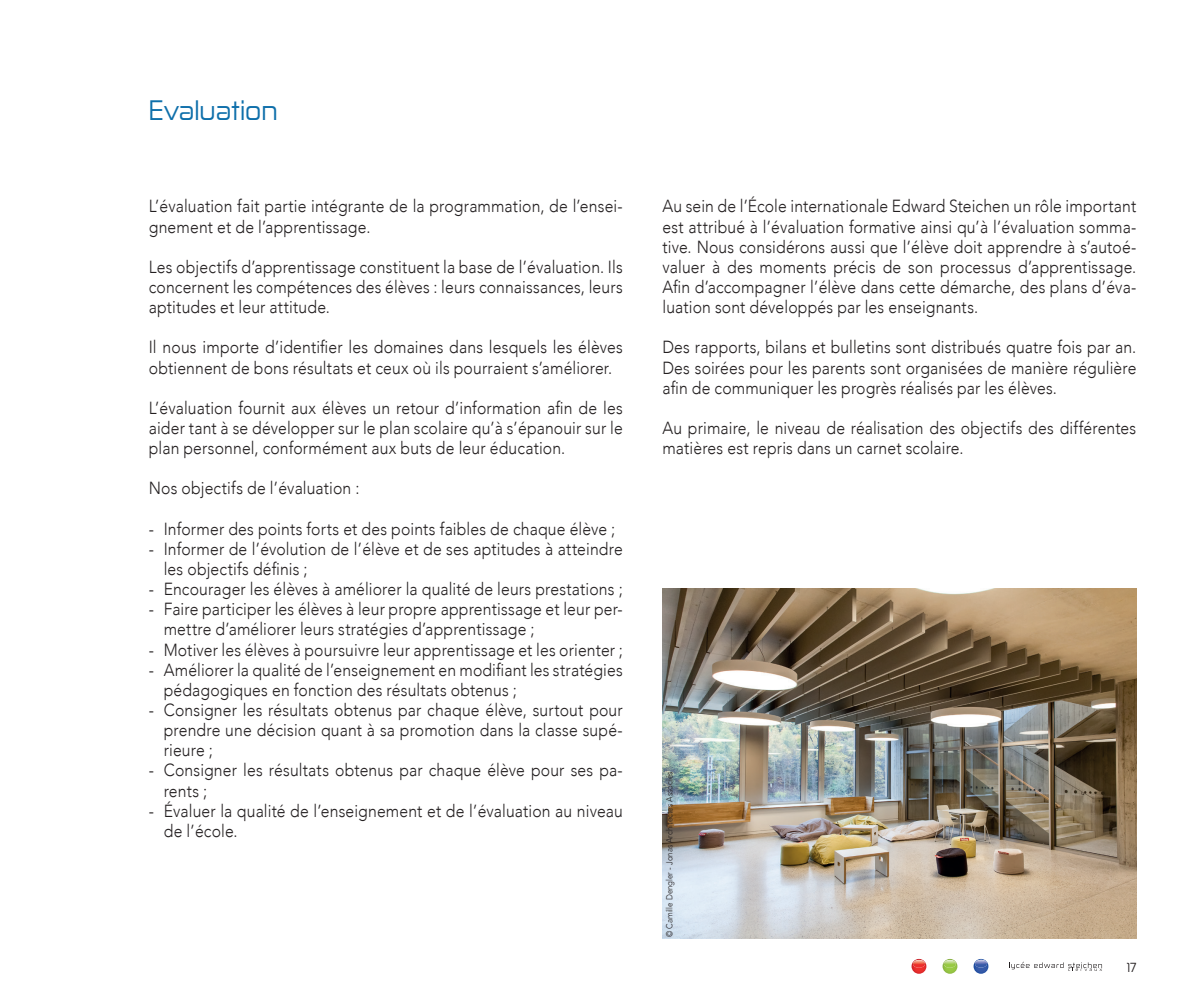
<style>
.page{position:relative;width:1191px;height:993px;background:#fff}
.page>*{position:absolute;margin:0;border:0;box-sizing:border-box;transform-origin:0 0}
.t1{font:26.25px "Zekton Rg";color:#0e6faa}
.t2{font:300 17.5px/20.1px "Avenir";letter-spacing:.01em;color:#231f20;scale:.9 1}
.t3{font:12.25px "Zekton Rg";color:#231f20}
.t4{font:300 8.75px "Avenir";color:#231f20;scale:.9 1}
</style>
<div class="page">
<svg style="left:1009px;top:961px;width:93px;height:9px"></svg>
<svg style="left:911px;top:958px;width:15px;height:15px"></svg>
<svg style="left:942px;top:958px;width:15px;height:15px"></svg>
<svg style="left:973px;top:958px;width:15px;height:15px"></svg>
<img style="left:662px;top:588px;width:474px;height:350px">
<h1 class="t1" style="left:149px;top:94px;width:130px">Evaluation</h1>
<p class="t2" style="left:149px;top:196px;width:528px">L’évaluation fait partie intégrante de la programmation, de l’ensei&shy;gnement et de l’apprentissage.</p>
<p class="t2" style="left:149px;top:257px;width:528px;text-align:justify">Les objectifs d’apprentissage constituent la base de l’évaluation. Ils concernent les compétences des élèves : leurs connaissances, leurs aptitudes et leur attitude.</p>
<p class="t2" style="left:149px;top:337px;width:528px">Il nous importe d’identifier les domaines dans lesquels les élèves obtiennent de bons résultats et ceux où ils pourraient s’améliorer.</p>
<p class="t2" style="left:149px;top:397px;width:528px;text-align:justify">L’évaluation fournit aux élèves un retour d’information afin de les aider tant à se développer sur le plan scolaire qu’à s’épanouir sur le plan personnel, conformément aux buts de leur éducation.</p>
<p class="t2" style="left:149px;top:478px;width:236px">Nos objectifs de l’évaluation :</p>
<p class="t2" style="left:149px;top:518px;width:520px">- Informer des points forts et des points faibles de chaque élève ;</p>
<p class="t2" style="left:164px;top:538px;width:511px;text-indent:-15px">- Informer de l’évolution de l’élève et de ses aptitudes à atteindre les objectifs définis ;</p>
<p class="t2" style="left:149px;top:579px;width:528px">- Encourager les élèves à améliorer la qualité de leurs prestations ;</p>
<p class="t2" style="left:164px;top:599px;width:511px;text-indent:-15px">- Faire participer les élèves à leur propre apprentissage et leur per&shy;mettre d’améliorer leurs stratégies d’apprentissage ;</p>
<p class="t2" style="left:149px;top:639px;width:528px">- Motiver les élèves à poursuivre leur apprentissage et les orienter ;</p>
<p class="t2" style="left:164px;top:659px;width:511px;text-indent:-15px">- Améliorer la qualité de l’enseignement en modifiant les stratégies pédagogiques en fonction des résultats obtenus ;</p>
<p class="t2" style="left:164px;top:699px;width:511px;text-align:justify;text-indent:-15px">- Consigner les résultats obtenus par chaque élève, surtout pour prendre une décision quant à sa promotion dans la classe supé&shy;rieure ;</p>
<p class="t2" style="left:164px;top:760px;width:511px;text-indent:-15px">- Consigner les résultats obtenus par chaque élève pour ses pa&shy;rents ;</p>
<p class="t2" style="left:164px;top:800px;width:511px;text-indent:-15px">- Évaluer la qualité de l’enseignement et de l’évaluation au niveau de l’école.</p>
<p class="t2" style="left:662px;top:196px;width:528px;text-align:justify">Au sein de l’École internationale Edward Steichen un rôle important est attribué à l’évaluation formative ainsi qu’à l’évaluation somma&shy;tive. Nous considérons aussi que l’élève doit apprendre à s’autoé&shy;valuer à des moments précis de son processus d’apprentissage.<br>Afin d’accompagner l’élève dans cette démarche, des plans d’éva&shy;luation sont développés par les enseignants.</p>
<p class="t2" style="left:662px;top:337px;width:528px;text-align:justify">Des rapports, bilans et bulletins sont distribués quatre fois par an.<br>Des soirées pour les parents sont organisées de manière régulière afin de communiquer les progrès réalisés par les élèves.</p>
<p class="t2" style="left:662px;top:418px;width:528px">Au primaire, le niveau de réalisation des objectifs des différentes matières est repris dans un carnet scolaire.</p>
<p class="t4" style="left:664px;top:936px;width:185px;rotate:-90deg">© Camille Dengler - Jonas Architectes Associés</p>
<p class="t3" style="left:1126px;top:959px;width:11px">17</p>
</div>
